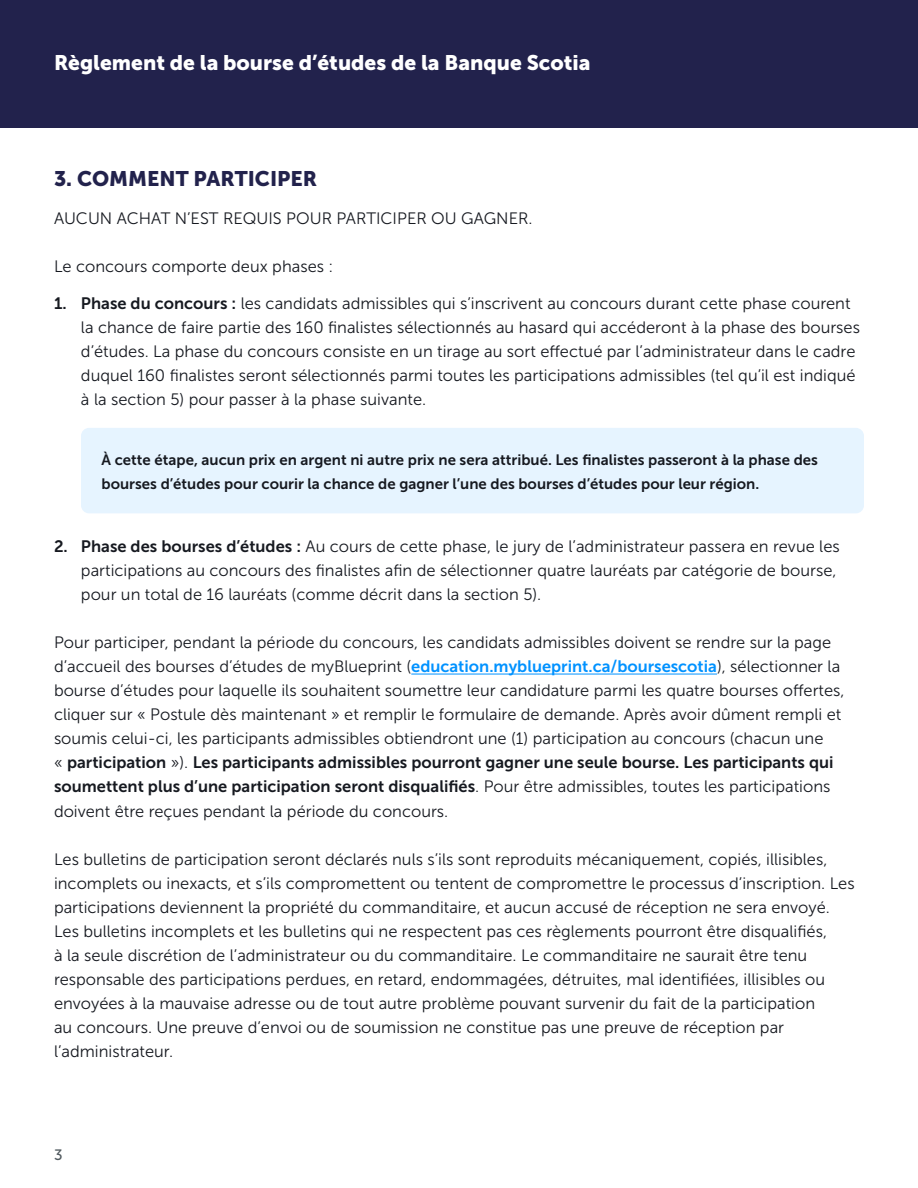
<style>
.page{position:relative;width:918px;height:1188px;background:#fff}
.page>*{position:absolute;margin:0;border:0;box-sizing:border-box;transform-origin:0 0}
.t1{font:21px "Museo Sans 900";color:#fff}
.t2{font:21px "Museo Sans 900";color:#22224c}
.t3{font:16.5px/24px "Museo Sans 300";color:#161920}
.t4{font:16.5px/24px "Museo Sans 700";color:#161920}
.t5{font:15px/24px "Museo Sans 700";color:#161920}
.t6{font:15px "Museo Sans 500";color:#50595e}
.s1{font-family:"Museo Sans 700"}
.s2{font-family:"Museo Sans 700";color:#0092ff}
.s3{font-family:"Museo Sans 300"}
</style>
<div class="page">
<hr style="left:411px;top:674px;width:306px;height:1px;background:#0092ff">
<div style="left:0;top:0;width:918px;height:127px;background:#22224c"></div>
<div style="left:81px;top:428px;width:783px;height:85px;background:#e6f4ff;border-radius:8px"></div>
<p class="t1" style="left:54px;top:50px;width:538px">Règlement de la bourse d’études de la Banque Scotia</p>
<p class="t2" style="left:54px;top:167px;width:265px">3. COMMENT PARTICIPER</p>
<p class="t3" style="left:54px;top:206px;width:480px">AUCUN ACHAT N’EST REQUIS POUR PARTICIPER OU GAGNER.</p>
<p class="t3" style="left:54px;top:254px;width:281px">Le concours comporte deux phases :</p>
<p class="t3" style="left:81px;top:292px;width:781px;text-indent:-27px"><span class="s1">1. Phase du concours :</span> les candidats admissibles qui s’inscrivent au concours durant cette phase courent la chance de faire partie des 160 finalistes sélectionnés au hasard qui accéderont à la phase des bourses d’études. La phase du concours consiste en un tirage au sort effectué par l’administrateur dans le cadre duquel 160 finalistes seront sélectionnés parmi toutes les participations admissibles (tel qu’il est indiqué à la section 5) pour passer à la phase suivante.</p>
<p class="t5" style="left:102px;top:448px;width:718px">À cette étape, aucun prix en argent ni autre prix ne sera attribué. Les finalistes passeront à la phase des bourses d’études pour courir la chance de gagner l’une des bourses d’études pour leur région.</p>
<p class="t3" style="left:81px;top:535px;width:760px;text-indent:-27px"><span class="s1">2. Phase des bourses d’études :</span> Au cours de cette phase, le jury de l’administrateur passera en revue les participations au concours des finalistes afin de sélectionner quatre lauréats par catégorie de bourse, pour un total de 16 lauréats (comme décrit dans la section 5).</p>
<p class="t3" style="left:54px;top:631px;width:792px">Pour participer, pendant la période du concours, les candidats admissibles doivent se rendre sur la page d’accueil des bourses d’études de myBlueprint (<span class="s2">education.myblueprint.ca/boursescotia</span>), sélectionner la bourse d’études pour laquelle ils souhaitent soumettre leur candidature parmi les quatre bourses offertes, cliquer sur « Postule dès maintenant » et remplir le formulaire de demande. Après avoir dûment rempli et soumis celui-ci, les participants admissibles obtiendront une (1) participation au concours (chacun une</p>
<p class="t4" style="left:54px;top:751px;width:781px"><span class="s3">«</span> participation <span class="s3">»).</span> Les participants admissibles pourront gagner une seule bourse. Les participants qui soumettent plus d’une participation seront disqualifiés<span class="s3">. Pour être admissibles, toutes les participations</span></p>
<p class="t3" style="left:54px;top:799px;width:396px">doivent être reçues pendant la période du concours.</p>
<p class="t3" style="left:54px;top:847px;width:802px">Les bulletins de participation seront déclarés nuls s’ils sont reproduits mécaniquement, copiés, illisibles, incomplets ou inexacts, et s’ils compromettent ou tentent de compromettre le processus d’inscription. Les participations deviennent la propriété du commanditaire, et aucun accusé de réception ne sera envoyé.<br>Les bulletins incomplets et les bulletins qui ne respectent pas ces règlements pourront être disqualifiés,<br>à la seule discrétion de l’administrateur ou du commanditaire. Le commanditaire ne saurait être tenu responsable des participations perdues, en retard, endommagées, détruites, mal identifiées, illisibles ou envoyées à la mauvaise adresse ou de tout autre problème pouvant survenir du fait de la participation<br>au concours. Une preuve d’envoi ou de soumission ne constitue pas une preuve de réception par l’administrateur.</p>
<p class="t6" style="left:54px;top:1147px;width:10px">3</p>
</div>
